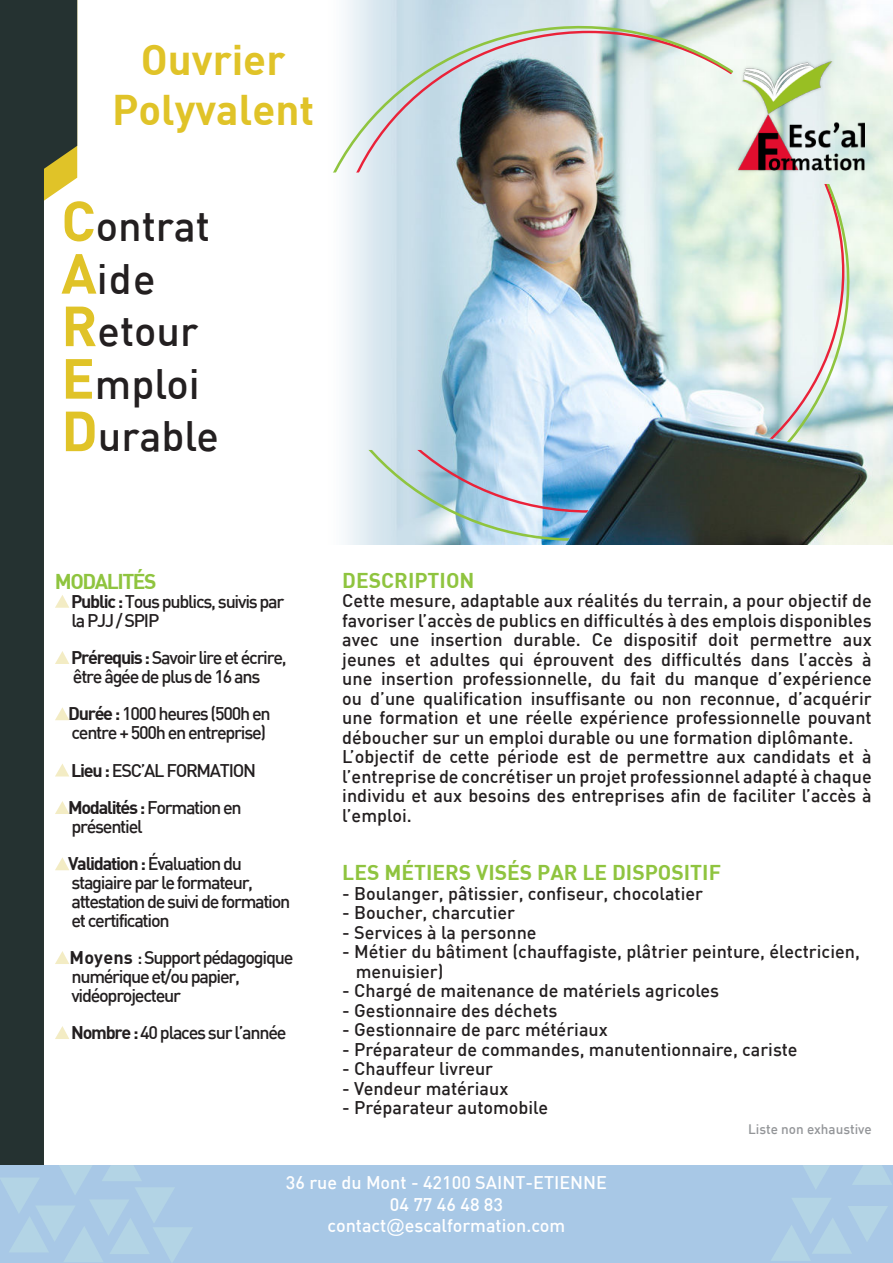
<style>
.page{position:relative;width:893px;height:1263px;background:#fff}
.page>*{position:absolute;margin:0;border:0;box-sizing:border-box;transform-origin:0 0}
.t1{font:42px/50.4px "DIN Bold";color:#e0c328;text-align:center}
.t2{font:500 41.7px/52.5px "DIN";color:#231f20}
.t3{font:21px "DIN Bold";color:#8fc43f}
.t4{font:21px "DIN Bold";letter-spacing:-.07em;color:#8fc43f}
.t5{font:500 18px/19.5px "DIN";color:#231f20}
.t6{font:500 18px/18.8px "DIN";letter-spacing:-.07em;color:#231f20}
.t7{font:500 18px/21.6px "DIN";color:#fff;text-align:center}
.t8{font:500 13.5px "DIN";color:#939598}
.s1{font-family:"DIN Bold";font-weight:400;font-size:55.5px;color:#e0c328}
.s2{font-family:"DIN Bold";font-weight:400}
.s3{font-family:"Arial";font-weight:400}
</style>
<div class="page">
<img style="left:346px;top:0;width:547px;height:544px">
<svg style="left:0;top:0;width:77px;height:1165px;fill:#253231"></svg>
<div style="left:0;top:1165px;width:892px;height:98px;background:#a8c8e6"></div>
<svg style="left:853px;top:1166px;width:39px;height:19px"></svg>
<svg style="left:804px;top:1166px;width:25px;height:23px"></svg>
<svg style="left:771px;top:1198px;width:116px;height:63px"></svg>
<svg style="left:0;top:1166px;width:192px;height:96px"></svg>
<img style="left:333px;top:17px;width:525px;height:527px">
<svg style="left:55px;top:595px;width:14px;height:13px"></svg>
<svg style="left:55px;top:651px;width:14px;height:13px"></svg>
<svg style="left:55px;top:707px;width:14px;height:13px"></svg>
<svg style="left:55px;top:763px;width:14px;height:13px"></svg>
<svg style="left:55px;top:801px;width:14px;height:13px"></svg>
<svg style="left:55px;top:857px;width:14px;height:13px"></svg>
<svg style="left:55px;top:951px;width:14px;height:13px"></svg>
<svg style="left:55px;top:1026px;width:14px;height:13px"></svg>
<img style="left:733px;top:56px;width:132px;height:118px">
<h1 class="t1" style="left:112px;top:36px;width:204px">Ouvrier<br>Polyvalent</h1>
<h2 class="t2" style="left:61px;top:202px;width:159px"><span class="s1">C</span>ontrat<br><span class="s1">A</span>ide<br><span class="s1">R</span>etour<br><span class="s1">E</span>mploi<br><span class="s1">D</span>urable</h2>
<p class="t4" style="left:55px;top:572px;width:103px">MODALITÉS</p>
<p class="t6" style="left:71px;top:593px;width:215px"><span class="s2">Public :</span> Tous publics, suivis par la PJJ / SPIP</p>
<p class="t6" style="left:71px;top:649px;width:217px"><span class="s2">Prérequis :</span> Savoir lire et écrire, être âgée de plus de 16 ans</p>
<p class="t6" style="left:68px;top:705px;width:204px"><span class="s2">Durée :</span> 1000 heures (500h en centre + 500h en entreprise)</p>
<p class="t6" style="left:68px;top:752px;width:190px;line-height:37.5px"><span class="s2">Lieu :</span> ESC’AL FORMATION<br><span class="s2">Modalités :</span> Formation en</p>
<p class="t6" style="left:68px;top:809px;width:176px;line-height:37.5px">présentiel<br><span class="s2">Validation :</span> Évaluation du</p>
<p class="t6" style="left:71px;top:874px;width:220px">stagiaire par le formateur, attestation de suivi de formation et certification</p>
<p class="t6" style="left:70px;top:949px;width:225px"><span class="s2">Moyens</span> : Support pédagogique numérique et/ou papier, vidéoprojecteur</p>
<p class="t6" style="left:71px;top:1024px;width:217px"><span class="s2">Nombre :</span> 40 places sur l’année</p>
<p class="t3" style="left:342px;top:571px;width:134px">DESCRIPTION</p>
<p class="t5" style="left:342px;top:592px;width:531px">Cette mesure, adaptable aux réalités du terrain, a pour objectif de favoriser l’accès de publics en difficultés à des emplois disponibles avec une insertion durable. Ce dispositif doit permettre aux jeunes et adultes qui éprouvent des difficultés dans l’accès à une insertion professionnelle, du fait du manque d’expérience ou d’une qualification insuffisante ou non reconnue, d’acquérir une formation et une réelle expérience professionnelle pouvant déboucher sur un emploi durable ou une formation diplômante.<br>L’objectif de cette période est de permettre aux candidats et à l’entreprise de concrétiser un projet professionnel adapté à chaque individu et aux besoins des entreprises afin de faciliter l’accès à l’emploi.</p>
<p class="t3" style="left:342px;top:863px;width:380px">LES MÉTIERS VISÉS PAR LE DISPOSITIF</p>
<p class="t5" style="left:342px;top:883px;width:362px">- Boulanger, pâtissier, confiseur, chocolatier</p>
<p class="t5" style="left:342px;top:904px;width:174px">- Boucher, charcutier</p>
<p class="t5" style="left:342px;top:922px;width:196px">- Services à la personne</p>
<p class="t5" style="left:356px;top:943px;width:506px;text-indent:-14px">- Métier du bâtiment (chauffagiste, plâtrier peinture, électricien, menuisier)</p>
<p class="t5" style="left:342px;top:982px;width:378px">- Chargé de maitenance de matériels agricoles</p>
<p class="t5" style="left:342px;top:1002px;width:217px">- Gestionnaire des déchets</p>
<p class="t5" style="left:342px;top:1021px;width:267px">- Gestionnaire de parc métériaux</p>
<p class="t5" style="left:342px;top:1041px;width:457px">- Préparateur de commandes, manutentionnaire, cariste</p>
<p class="t5" style="left:342px;top:1060px;width:152px">- Chauffeur livreur</p>
<p class="t5" style="left:342px;top:1080px;width:168px">- Vendeur matériaux</p>
<p class="t5" style="left:342px;top:1099px;width:207px">- Préparateur automobile</p>
<p class="t8" style="left:748px;top:1123px;width:125px">Liste non exhaustive</p>
<p class="t7" style="left:286px;top:1173px;width:323px">36 rue du Mont - 42100 SAINT-ETIENNE<br>04 77 46 48 83 contact<span class="s3">@</span>escalformation.com</p>
</div>
